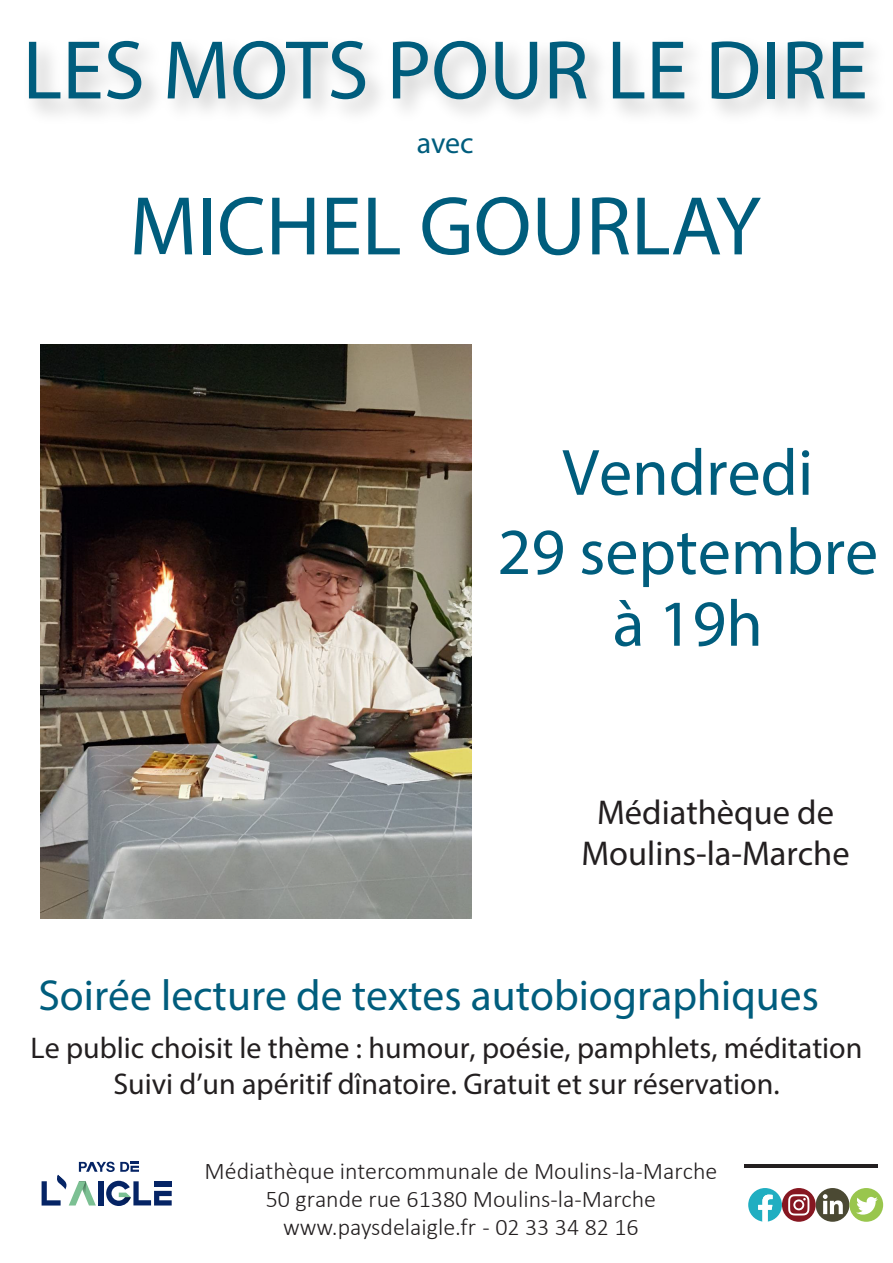
<style>
.page{position:relative;width:893px;height:1263px;background:#fff}
.page>*{position:absolute;margin:0;border:0;box-sizing:border-box;transform-origin:0 0}
.t1{font:84px "Myriad Pro";color:#005d7d}
.t2{font:66px/79.2px "Myriad Pro";color:#005d7d;text-align:center}
.t3{font:43.5px "Myriad Pro";color:#005d7d}
.t4{font:34.5px/41.4px "Myriad Pro";color:#231f20;text-align:center}
.t5{font:30px/36px "Myriad Pro";color:#231f20;text-align:center}
.t6{font:30px "Myriad Pro";color:#005d7d}
.t7{font:300 24px/27.9px "Calibri";color:#231f20;text-align:center}
</style>
<div class="page">
<img style="left:40px;top:344px;width:431px;height:574px">
<hr style="left:745px;top:1164px;width:133px;height:4px;background:#231f20">
<div style="left:816px;top:1188px;width:33px;height:33px;background:#4b4933;border-radius:50%"></div>
<svg style="left:823px;top:1194px;width:20px;height:20px"></svg>
<div style="left:849px;top:1188px;width:34px;height:33px;background:#99c64d;border-radius:50%"></div>
<svg style="left:856px;top:1197px;width:22px;height:17px"></svg>
<svg style="left:748px;top:1188px;width:34px;height:33px"></svg>
<div style="left:782px;top:1188px;width:34px;height:33px;background:#861721;border-radius:50%"></div>
<svg style="left:788px;top:1194px;width:21px;height:21px"></svg>
<svg style="left:42px;top:1162px;width:130px;height:44px"></svg>
<h1 class="t1" style="left:23px;top:18px;width:847px">LES MOTS POUR LE DIRE</h1>
<p class="t6" style="left:417px;top:124px;width:58px">avec</p>
<h1 class="t1" style="left:129px;top:174px;width:633px">MICHEL GOURLAY</h1>
<h2 class="t2" style="left:497px;top:432px;width:382px">Vendredi<br>29 septembre</h2>
<h2 class="t2" style="left:613px;top:583px;width:152px">à 19h</h2>
<p class="t4" style="left:581px;top:791px;width:270px">Médiathèque de<br>Moulins-la-Marche</p>
<h3 class="t3" style="left:39px;top:968px;width:782px">Soirée lecture de textes autobiographiques</h3>
<p class="t5" style="left:31px;top:1029px;width:833px">Le public choisit le thème : humour, poésie, pamphlets, méditation<br>Suivi d’un apéritif dînatoire. Gratuit et sur réservation.</p>
<p class="t7" style="left:205px;top:1157px;width:514px">Médiathèque intercommunale de Moulins-la-Marche<br>50 grande rue 61380 Moulins-la-Marche www.paysdelaigle.fr - 02 33 34 82 16</p>
</div>
